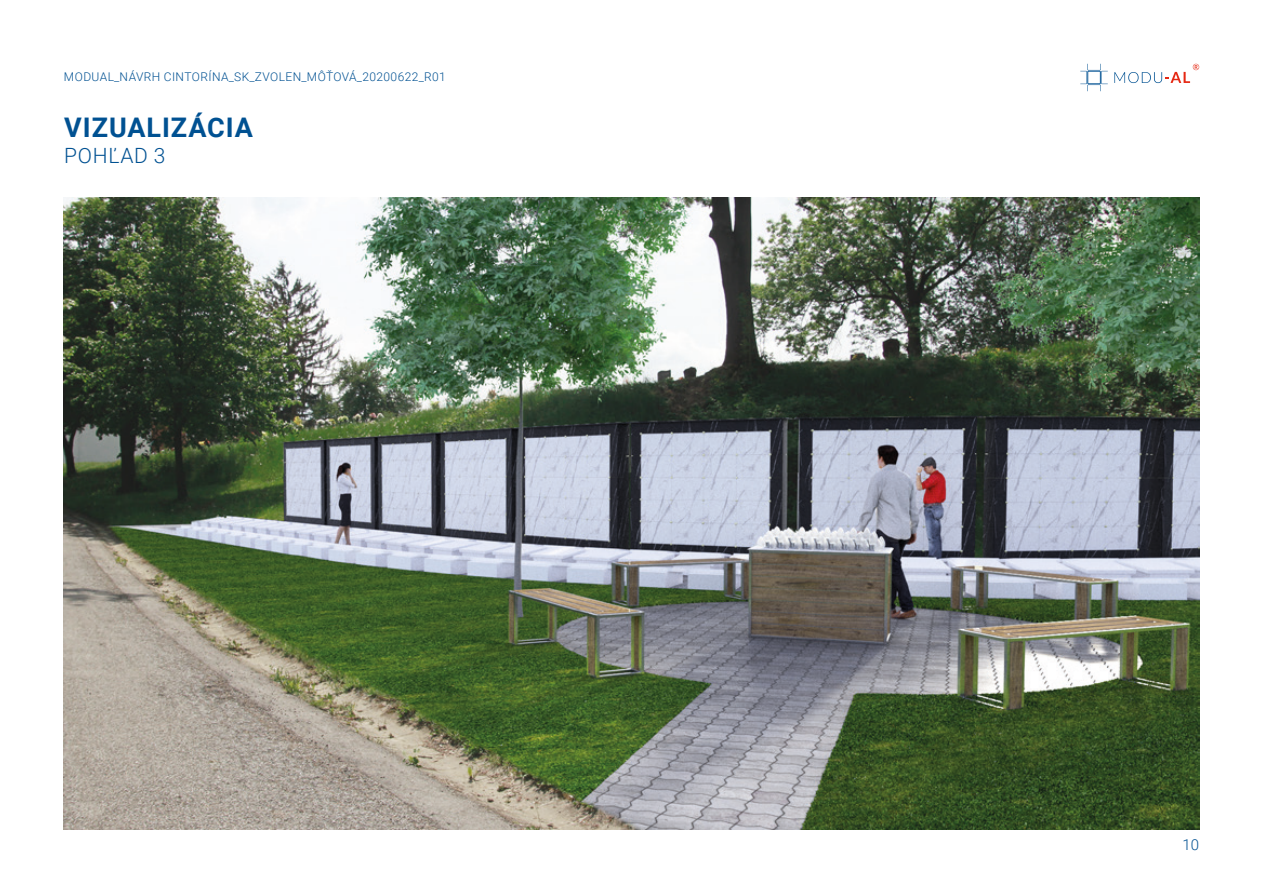
<style>
.page{position:relative;width:1263px;height:893px;background:#fff}
.page>*{position:absolute;margin:0;border:0;box-sizing:border-box;transform-origin:0 0}
.t1{font:700 27px "Roboto";letter-spacing:.035em;color:#005192}
.t2{font:300 21px "Roboto";letter-spacing:.035em;color:#005192}
.t3{font:300 15px "Roboto";color:#005192}
.t4{font:300 12px "Roboto";letter-spacing:.035em;color:#005192}
</style>
<div class="page">
<svg style="left:1114px;top:64px;width:85px;height:19px"></svg>
<svg style="left:1080px;top:64px;width:28px;height:27px"></svg>
<img style="left:64px;top:198px;width:1135px;height:631px">
<p class="t4" style="left:64px;top:68px;width:383px">MODUAL_NÁVRH CINTORÍNA_SK_ZVOLEN_MÔŤOVÁ_20200622_R01</p>
<p class="t1" style="left:64px;top:109px;width:190px">VIZUALIZÁCIA</p>
<p class="t2" style="left:64px;top:141px;width:103px">POHĽAD 3</p>
<p class="t3" style="left:1182px;top:834px;width:18px">10</p>
</div>
